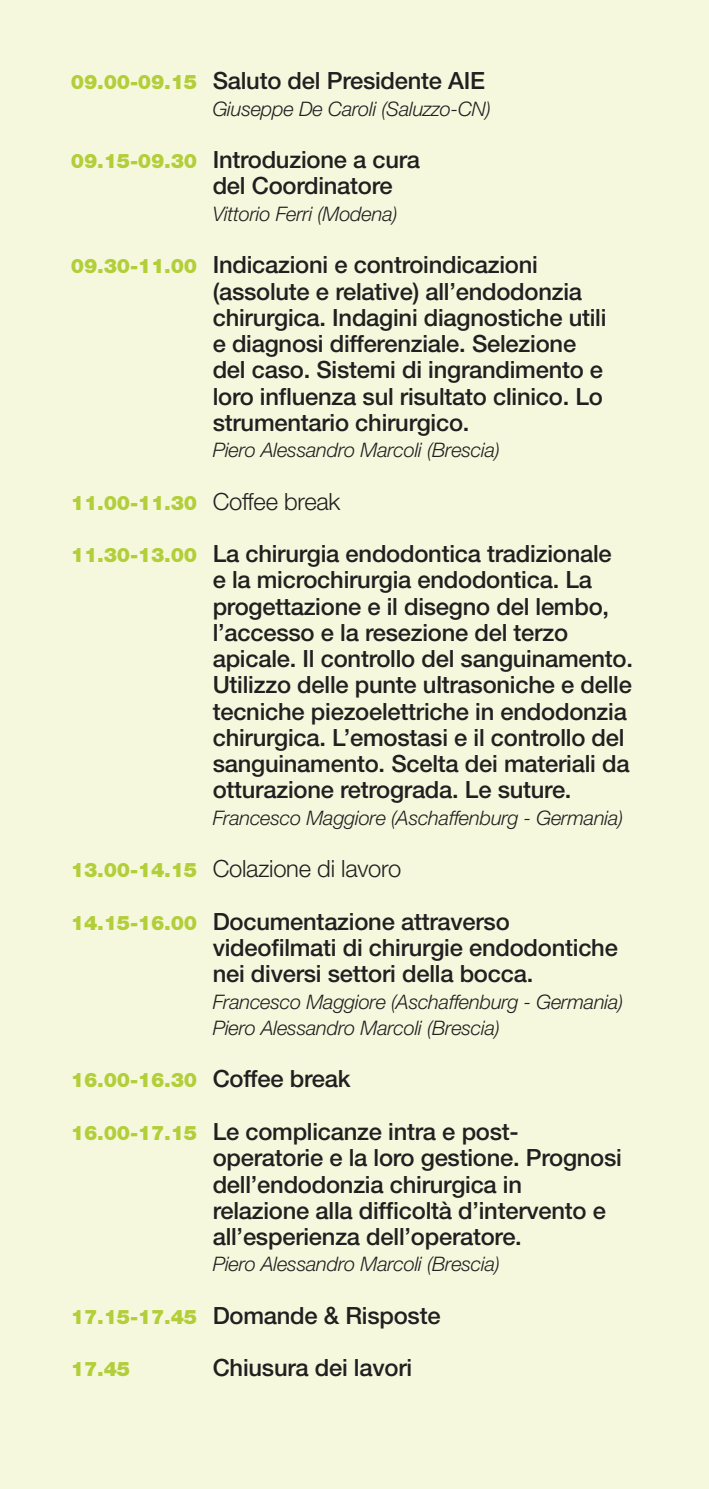
<style>
.page{position:relative;width:709px;height:1489px;background:#fff}
.page>*{position:absolute;margin:0;border:0;box-sizing:border-box;transform-origin:0 0}
.t1{font:500 23.75px/26.2px "Helvetica Neue";letter-spacing:-.01em;color:#231f20}
.t2{font:300 23.75px "Helvetica Neue";letter-spacing:-.01em;color:#231f20}
.t3{font:italic 300 20px/26.2px "Helvetica Neue";letter-spacing:-.01em;color:#231f20}
.t4{font:900 20px "Helvetica Neue";letter-spacing:-.01em;color:#b2ce39}
.s1{font-weight:900;font-size:20px;color:#b2ce39}
.s2{font-weight:300;font-size:23.75px;color:#231f20}
.s3{font-weight:500;font-size:23.75px;color:#231f20}
</style>
<div class="page">
<div style="left:0;top:0;width:709px;height:1488px;background:#f6f8de"></div>
<p class="t1" style="left:71px;top:68px;width:416px"><span class="s1">09.00-09.15</span> Saluto del Presidente AIE</p>
<p class="t3" style="left:213px;top:95px;width:280px">Giuseppe De Caroli (Saluzzo-CN)</p>
<p class="t1" style="left:213px;top:146px;width:209px;text-indent:-142px"><span class="s1">09.15-09.30</span> Introduzione a cura del Coordinatore</p>
<p class="t3" style="left:213px;top:200px;width:186px">Vittorio Ferri (Modena)</p>
<p class="t1" style="left:213px;top:251px;width:395px;text-indent:-142px"><span class="s1">09.30-11.00</span> Indicazioni e controindicazioni (assolute e relative) all’endodonzia chirurgica. Indagini diagnostiche utili e diagnosi differenziale. Selezione del caso. Sistemi di ingrandimento e loro influenza sul risultato clinico. Lo strumentario chirurgico.</p>
<p class="t3" style="left:213px;top:436px;width:289px">Piero Alessandro Marcoli (Brescia)</p>
<p class="t4" style="left:71px;top:490px;width:271px">11.00-11.30 <span class="s2">Coffee break</span></p>
<p class="t1" style="left:213px;top:540px;width:422px;text-indent:-142px"><span class="s1">11.30-13.00</span> La chirurgia endodontica tradizionale<br>e la microchirurgia endodontica. La progettazione e il disegno del lembo, l’accesso e la resezione del terzo apicale. Il controllo del sanguinamento.<br>Utilizzo delle punte ultrasoniche e delle tecniche piezoelettriche in endodonzia chirurgica. L’emostasi e il controllo del sanguinamento. Scelta dei materiali da otturazione retrograda. Le suture.</p>
<p class="t3" style="left:213px;top:804px;width:412px">Francesco Maggiore (Aschaffenburg - Germania)</p>
<p class="t2" style="left:71px;top:854px;width:332px"><span class="s1">13.00-14.15</span> Colazione di lavoro</p>
<p class="t1" style="left:213px;top:908px;width:407px;text-indent:-142px"><span class="s1">14.15-16.00</span> Documentazione attraverso videofilmati di chirurgie endodontiche nei diversi settori della bocca.</p>
<p class="t3" style="left:213px;top:988px;width:412px">Francesco Maggiore (Aschaffenburg - Germania)<br>Piero Alessandro Marcoli (Brescia)</p>
<p class="t4" style="left:71px;top:1068px;width:281px">16.00-16.30 <span class="s3">Coffee break</span></p>
<p class="t1" style="left:213px;top:1118px;width:411px;text-indent:-142px"><span class="s1">16.00-17.15</span> Le complicanze intra e post&shy;operatorie e la loro gestione. Prognosi dell’endodonzia chirurgica in relazione alla difficoltà d’intervento e all’esperienza dell’operatore.</p>
<p class="t3" style="left:213px;top:1250px;width:289px">Piero Alessandro Marcoli (Brescia)</p>
<p class="t1" style="left:71px;top:1301px;width:371px"><span class="s1">17.15-17.45</span> Domande &amp; Risposte</p>
<p class="t4" style="left:71px;top:1357px;width:61px">17.45</p>
<p class="t1" style="left:213px;top:1354px;width:201px">Chiusura dei lavori</p>
</div>
